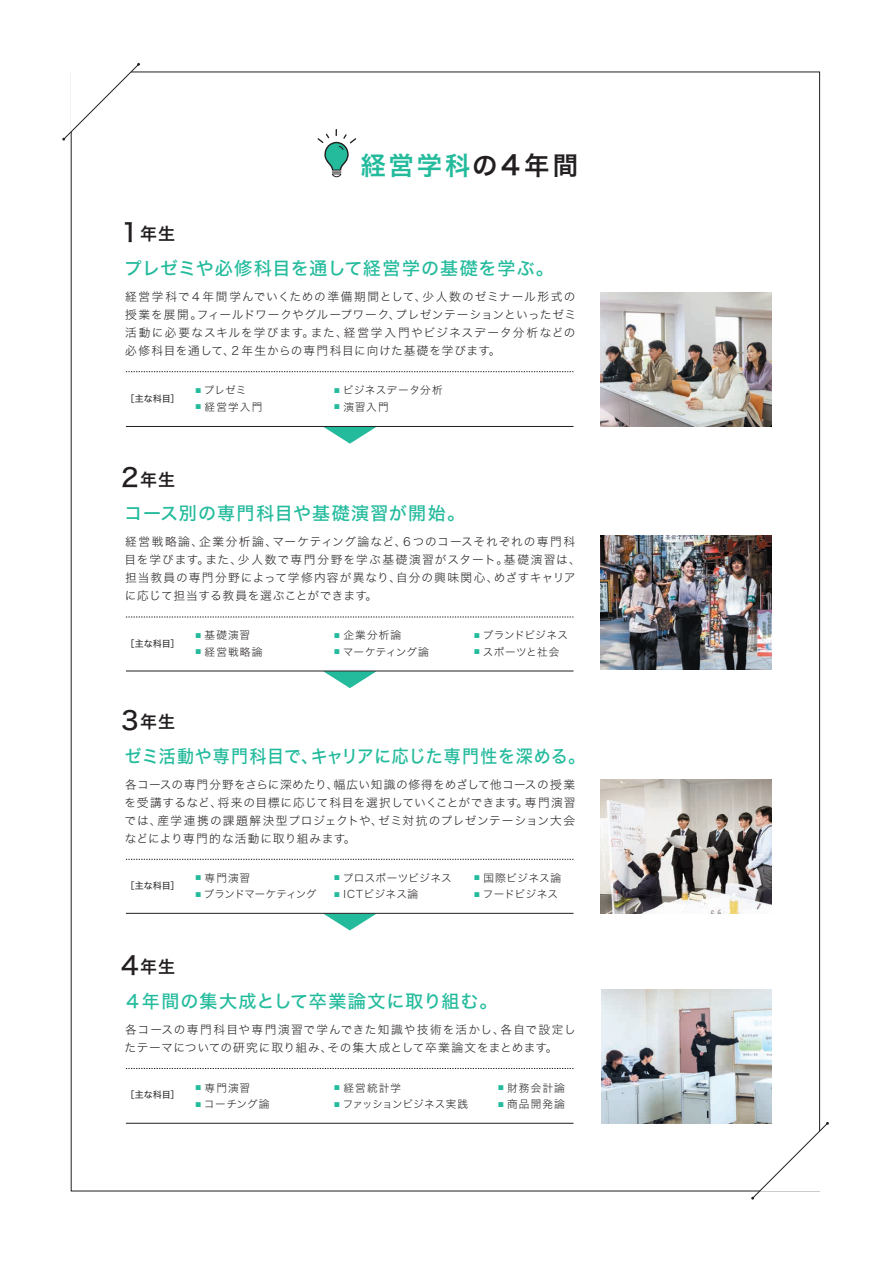
<style>
.page{position:relative;width:893px;height:1263px;background:#fff}
.page>*{position:absolute;margin:0;border:0;box-sizing:border-box;transform-origin:0 0}
.t1{font:25.5px "Hira Kaku Std N W6";letter-spacing:.1em;color:#24bb9d}
.t2{font:18px "Hira Kaku Std N W5";letter-spacing:.05em;color:#24bb9d}
.t3{font:18px "Hira Kaku Std N W5";letter-spacing:.05em;color:#24bb9d;scale:.94 1}
.t4{font:16.95px "Hira Kaku Std N W6";letter-spacing:.06em;color:#231f20}
.t5{font:11.7px/18px "Hira Kaku Std N W2";letter-spacing:.075em;color:#231f20;text-align:justify}
.t6{font:10.65px "Hira Kaku Std N W2";letter-spacing:.05em;color:#231f20}
.t7{font:10.65px "Hira Kaku Std N W2";letter-spacing:.025em;color:#231f20}
.t8{font:10.65px "Hira Kaku Std N W2";letter-spacing:-.02em;color:#231f20}
.t9{font:10.65px "Hira Kaku Std N W2";letter-spacing:-.015em;color:#231f20}
.t10{font:10.65px "Hira Kaku Std N W2";letter-spacing:.01em;color:#231f20}
.t11{font:10.65px "Hira Kaku Std N W2";letter-spacing:.02em;color:#231f20}
.t12{font:9px "Hira Kaku Std N W4";letter-spacing:.005em;color:#231f20}
.s1{font-family:"Hira Kaku Std N W5";font-size:25.5px}
.s2{color:#231f20}
.s3{font-size:26.55px;color:#231f20}
</style>
<div class="page">
<svg style="left:62px;top:63px;width:78px;height:78px"></svg>
<svg style="left:751px;top:1122px;width:78px;height:77px"></svg>
<svg style="left:323px;top:427px;width:53px;height:17px"></svg>
<svg style="left:126px;top:371px;width:447px;height:1px"></svg>
<hr style="left:126px;top:426px;width:447px;height:1px;background:#231f20">
<svg style="left:324px;top:672px;width:52px;height:16px"></svg>
<svg style="left:126px;top:617px;width:447px;height:1px"></svg>
<hr style="left:126px;top:671px;width:447px;height:1px;background:#231f20">
<svg style="left:324px;top:914px;width:52px;height:16px"></svg>
<svg style="left:126px;top:859px;width:447px;height:1px"></svg>
<hr style="left:126px;top:913px;width:447px;height:1px;background:#231f20">
<svg style="left:317px;top:129px;width:39px;height:48px"></svg>
<img style="left:602px;top:989px;width:170px;height:134px">
<svg style="left:126px;top:1068px;width:447px;height:1px"></svg>
<hr style="left:126px;top:1123px;width:447px;height:1px;background:#231f20">
<img style="left:600px;top:292px;width:172px;height:134px">
<img style="left:600px;top:536px;width:172px;height:134px">
<img style="left:600px;top:779px;width:172px;height:134px">
<h3 class="t4" style="left:121px;top:221px;width:56px"><span class="s1">1</span>年生</h3>
<h1 class="t1" style="left:361px;top:145px;width:219px">経営学科<span class="s2">の</span><span class="s3">4</span><span class="s2">年間</span></h1>
<h2 class="t2" style="left:124px;top:254px;width:431px">プレゼミや必修科目を通して経営学の基礎を学ぶ。</h2>
<p class="t5" style="left:125px;top:287px;width:453px">経営学科で４年間学んでいくための準備期間として、少人数のゼミナール形式の授業を展開。フィールドワークやグループワーク、プレゼンテーションといったゼミ活動に必要なスキルを学びます。また、経営学入門やビジネスデータ分析などの必修科目を通して、２年生からの専門科目に向けた基礎を学びます。</p>
<p class="t12" style="left:125px;top:391px;width:56px">［主な科目］</p>
<p class="t6" style="left:195px;top:382px;width:53px"><sup>■</sup> プレゼミ</p>
<p class="t6" style="left:195px;top:399px;width:69px"><sup>■</sup> 経営学入門</p>
<h3 class="t4" style="left:121px;top:466px;width:56px"><span class="s1">2</span>年生</h3>
<p class="t6" style="left:334px;top:382px;width:110px"><sup>■</sup> ビジネスデータ分析</p>
<p class="t6" style="left:334px;top:399px;width:56px"><sup>■</sup> 演習入門</p>
<h2 class="t2" style="left:124px;top:500px;width:343px">コース別の専門科目や基礎演習が開始。</h2>
<p class="t5" style="left:125px;top:532px;width:458px;text-align:left">経営戦略論、企業分析論、マーケティング論など、６つのコースそれぞれの専門科目を学びます。また、少人数で専門分野を学ぶ基礎演習がスタート。基礎演習は、担当教員の専門分野によって学修内容が異なり、自分の興味関心、めざすキャリアに応じて担当する教員を選ぶことができます。</p>
<p class="t12" style="left:125px;top:636px;width:56px">［主な科目］</p>
<h3 class="t4" style="left:121px;top:708px;width:56px"><span class="s1">3</span>年生</h3>
<p class="t6" style="left:195px;top:627px;width:57px"><sup>■</sup> 基礎演習</p>
<p class="t6" style="left:195px;top:644px;width:69px"><sup>■</sup> 経営戦略論</p>
<p class="t6" style="left:334px;top:627px;width:69px"><sup>■</sup> 企業分析論</p>
<p class="t10" style="left:334px;top:644px;width:96px"><sup>■</sup> マーケティング論</p>
<p class="t11" style="left:474px;top:627px;width:95px"><sup>■</sup> ブランドビジネス</p>
<p class="t6" style="left:474px;top:644px;width:87px"><sup>■</sup> スポーツと社会</p>
<h2 class="t3" style="left:125px;top:742px;width:491px">ゼミ活動や専門科目で、キャリアに応じた専門性を深める。</h2>
<p class="t5" style="left:125px;top:775px;width:452px">各コースの専門分野をさらに深めたり、幅広い知識の修得をめざして他コースの授業を受講するなど、将来の目標に応じて科目を選択していくことができます。専門演習では、産学連携の課題解決型プロジェクトや、ゼミ対抗のプレゼンテーション大会などにより専門的な活動に取り組みます。</p>
<p class="t12" style="left:125px;top:879px;width:56px">［主な科目］</p>
<p class="t6" style="left:195px;top:870px;width:57px"><sup>■</sup> 専門演習</p>
<p class="t9" style="left:195px;top:886px;width:123px"><sup>■</sup> ブランドマーケティング</p>
<p class="t7" style="left:334px;top:870px;width:119px"><sup>■</sup> プロスポーツビジネス</p>
<p class="t6" style="left:334px;top:886px;width:86px"><sup>■</sup> ICTビジネス論</p>
<h3 class="t4" style="left:121px;top:954px;width:56px"><span class="s1">4</span>年生</h3>
<p class="t6" style="left:474px;top:870px;width:89px"><sup>■</sup> 国際ビジネス論</p>
<p class="t7" style="left:474px;top:886px;width:86px"><sup>■</sup> フードビジネス</p>
<h2 class="t2" style="left:124px;top:987px;width:375px">４年間の集大成として卒業論文に取り組む。</h2>
<p class="t5" style="left:125px;top:1020px;width:453px">各コースの専門科目や専門演習で学んできた知識や技術を活かし、各自で設定したテーマについての研究に取り組み、その集大成として卒業論文をまとめます。</p>
<p class="t12" style="left:125px;top:1088px;width:56px">［主な科目］</p>
<p class="t6" style="left:195px;top:1080px;width:57px"><sup>■</sup> 専門演習</p>
<p class="t6" style="left:195px;top:1096px;width:76px"><sup>■</sup> コーチング論</p>
<p class="t6" style="left:334px;top:1080px;width:69px"><sup>■</sup> 経営統計学</p>
<p class="t8" style="left:334px;top:1096px;width:135px"><sup>■</sup> ファッションビジネス実践</p>
<p class="t6" style="left:498px;top:1080px;width:69px"><sup>■</sup> 財務会計論</p>
<p class="t6" style="left:498px;top:1096px;width:69px"><sup>■</sup> 商品開発論</p>
</div>
